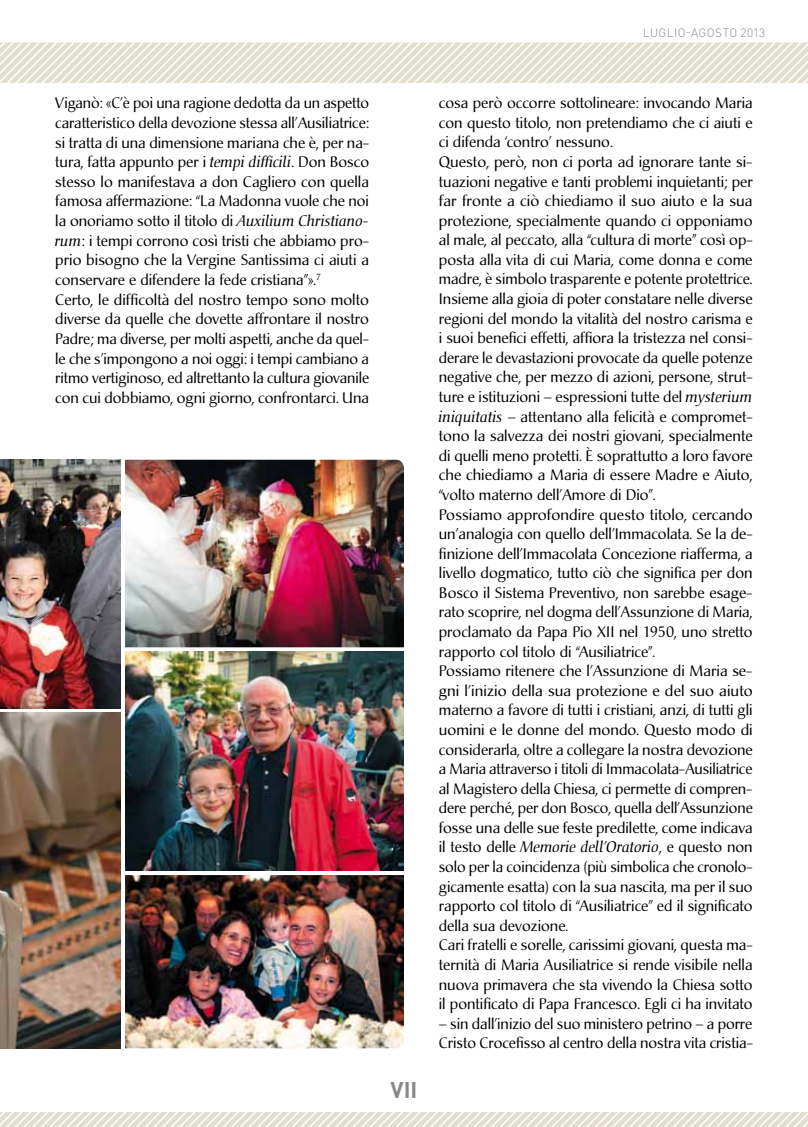
<style>
.page{position:relative;width:808px;height:1127px;background:#fff}
.page>*{position:absolute;margin:0;border:0;box-sizing:border-box;transform-origin:0 0}
.t1{font:700 22.5px "DIN Pro";color:#87888a}
.t2{font:15px/19.6px "Christiana";color:#000}
.t3{font:300 12px "DIN Pro";letter-spacing:.03em;color:#87888a}
.s1{font-style:italic}
</style>
<div class="page">
<img style="left:0;top:460px;width:121px;height:249px">
<svg style="left:0;top:1112px;width:808px;height:15px"></svg>
<svg style="left:0;top:43px;width:808px;height:40px"></svg>
<img style="left:125px;top:875px;width:279px;height:173px">
<img style="left:125px;top:460px;width:279px;height:187px">
<img style="left:125px;top:651px;width:279px;height:220px">
<img style="left:0;top:713px;width:121px;height:335px">
<p class="t3" style="left:643px;top:25px;width:124px">LUGLIO-AGOSTO 2013</p>
<p class="t2" style="left:55px;top:93px;width:315px">Viganò: «C’è poi una ragione dedotta da un aspetto caratteristico della devozione stessa all’Ausiliatrice: si tratta di una dimensione mariana che è, per na&shy;tura, fatta appunto per i <span class="s1">tempi difficili</span>. Don Bosco stesso lo manifestava a don Cagliero con quella famosa affermazione: “La Madonna vuole che noi la onoriamo sotto il titolo di <span class="s1">Auxilium Christiano&shy;rum</span>: i tempi corrono così tristi che abbiamo pro&shy;prio bisogno che la Vergine Santissima ci aiuti a conservare e difendere la fede cristiana”».<sup>7<br></sup>Certo, le difficoltà del nostro tempo sono molto diverse da quelle che dovette affrontare il nostro Padre; ma diverse, per molti aspetti, anche da quel&shy;le che s’impongono a noi oggi: i tempi cambiano a ritmo vertiginoso, ed altrettanto la cultura giovanile con cui dobbiamo, ogni giorno, confrontarci. Una</p>
<h1 class="t1" style="left:390px;top:1075px;width:28px">VII</h1>
<p class="t2" style="left:439px;top:93px;width:315px">cosa però occorre sottolineare: invocando Maria con questo titolo, non pretendiamo che ci aiuti e ci difenda ‘contro’ nessuno.<br>Questo, però, non ci porta ad ignorare tante si&shy;tuazioni negative e tanti problemi inquietanti; per far fronte a ciò chiediamo il suo aiuto e la sua protezione, specialmente quando ci opponiamo al male, al peccato, alla “cultura di morte” così op&shy;posta alla vita di cui Maria, come donna e come madre, è simbolo trasparente e potente protettrice.<br>Insieme alla gioia di poter constatare nelle diverse regioni del mondo la vitalità del nostro carisma e i suoi benefici effetti, affiora la tristezza nel consi&shy;derare le devastazioni provocate da quelle potenze negative che, per mezzo di azioni, persone, strut&shy;ture e istituzioni – espressioni tutte del <span class="s1">mysterium iniquitatis</span> – attentano alla felicità e compromet&shy;tono la salvezza dei nostri giovani, specialmente di quelli meno protetti. È soprattutto a loro favore che chiediamo a Maria di essere Madre e Aiuto, “volto materno dell’Amore di Dio”.<br>Possiamo approfondire questo titolo, cercando un’analogia con quello dell’Immacolata. Se la de&shy;finizione dell’Immacolata Concezione riafferma, a livello dogmatico, tutto ciò che significa per don Bosco il Sistema Preventivo, non sarebbe esage&shy;rato scoprire, nel dogma dell’Assunzione di Maria, proclamato da Papa Pio XII nel 1950, uno stretto rapporto col titolo di “Ausiliatrice”.<br>Possiamo ritenere che l’Assunzione di Maria se&shy;gni l’inizio della sua protezione e del suo aiuto materno a favore di tutti i cristiani, anzi, di tutti gli uomini e le donne del mondo. Questo modo di considerarla, oltre a collegare la nostra devozione a Maria attraverso i titoli di Immacolata-Ausiliatrice al Magistero della Chiesa, ci permette di compren&shy;dere perché, per don Bosco, quella dell’Assunzione fosse una delle sue feste predilette, come indicava il testo delle <span class="s1">Memorie dell’Oratorio</span>, e questo non solo per la coincidenza (più simbolica che cronolo&shy;gicamente esatta) con la sua nascita, ma per il suo rapporto col titolo di “Ausiliatrice” ed il significato della sua devozione.<br>Cari fratelli e sorelle, carissimi giovani, questa ma&shy;ternità di Maria Ausiliatrice si rende visibile nella nuova primavera che sta vivendo la Chiesa sotto il pontificato di Papa Francesco. Egli ci ha invitato</p>
<p class="t2" style="left:439px;top:1014px;width:315px">– sin dall’inizio del suo ministero petrino – a porre<br>Cristo Crocefisso al centro della nostra vita cristia-</p>
</div>
